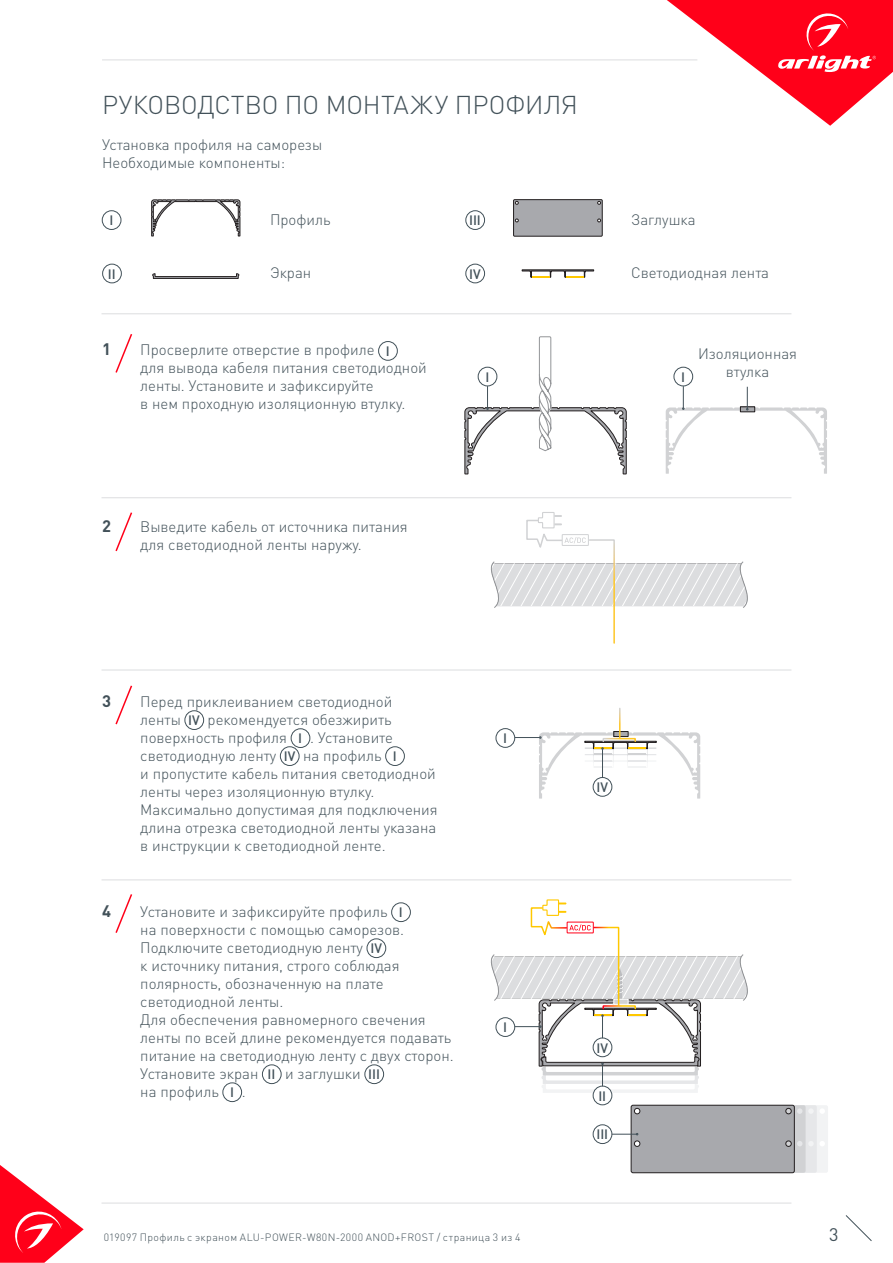
<style>
.page{position:relative;width:893px;height:1263px;background:#fff}
.page>*{position:absolute;margin:0;border:0;box-sizing:border-box;transform-origin:0 0}
.t1{font:300 25.5px "DIN Pro";letter-spacing:-.005em;color:#425159}
.t2{font:18px "DIN Pro";color:#425159}
.t3{font:700 16.5px "DIN Pro";color:#425159}
.t4{font:300 15px/18px "DIN Pro";color:#425159}
.t5{font:500 13.5px "DIN Pro";color:#425159}
.t6{font:300 10.5px "DIN Pro";letter-spacing:.04em;color:#425159}
</style>
<div class="page">
<svg style="left:0;top:1165px;width:84px;height:98px"></svg>
<svg style="left:845px;top:1215px;width:27px;height:26px"></svg>
<svg style="left:667px;top:0;width:226px;height:126px"></svg>
<hr style="left:102px;top:60px;width:595px;height:1px;background:#dcdddf">
<svg style="left:513px;top:199px;width:90px;height:38px;background:#9e9ea2"></svg>
<svg style="left:522px;top:269px;width:72px;height:9px"></svg>
<hr style="left:102px;top:313px;width:689px;height:1px;background:#dcdddf">
<hr style="left:102px;top:670px;width:689px;height:1px;background:#dcdddf">
<hr style="left:102px;top:879px;width:689px;height:1px;background:#dcdddf">
<hr style="left:102px;top:497px;width:689px;height:1px;background:#dcdddf">
<hr style="left:102px;top:1203px;width:689px;height:1px;background:#dcdddf">
<div style="left:185px;top:710px;width:19px;height:20px;border:1px solid #425159;border-radius:50%"></div>
<div style="left:291px;top:728px;width:19px;height:20px;border:1px solid #425159;border-radius:50%"></div>
<div style="left:280px;top:746px;width:19px;height:20px;border:1px solid #425159;border-radius:50%"></div>
<div style="left:385px;top:746px;width:20px;height:20px;border:1px solid #425159;border-radius:50%"></div>
<svg style="left:490px;top:512px;width:258px;height:132px"></svg>
<svg style="left:115px;top:512px;width:18px;height:40px"></svg>
<svg style="left:115px;top:685px;width:18px;height:40px"></svg>
<div style="left:102px;top:211px;width:19px;height:19px;border:1px solid #425159;border-radius:50%"></div>
<div style="left:102px;top:264px;width:20px;height:19px;border:1px solid #425159;border-radius:50%"></div>
<div style="left:466px;top:211px;width:19px;height:19px;border:1px solid #425159;border-radius:50%"></div>
<div style="left:466px;top:264px;width:19px;height:19px;border:1px solid #425159;border-radius:50%"></div>
<div style="left:614px;top:731px;width:14px;height:6px;border:1px solid #231f20"></div>
<div style="left:674px;top:367px;width:19px;height:19px;border:1px solid #425159;border-radius:50%"></div>
<svg style="left:666px;top:386px;width:161px;height:88px"></svg>
<hr style="left:619px;top:708px;width:2px;height:30px;background:#fff">
<div style="left:496px;top:728px;width:19px;height:19px;border:1px solid #425159;border-radius:50%"></div>
<svg style="left:515px;top:732px;width:185px;height:66px"></svg>
<svg style="left:612px;top:1105px;width:216px;height:68px;background:#b5b6b9"></svg>
<div style="left:391px;top:903px;width:20px;height:19px;border:1px solid #425159;border-radius:50%"></div>
<div style="left:367px;top:939px;width:19px;height:19px;border:1px solid #425159;border-radius:50%"></div>
<div style="left:262px;top:1065px;width:19px;height:19px;border:1px solid #425159;border-radius:50%"></div>
<div style="left:365px;top:1065px;width:19px;height:19px;border:1px solid #425159;border-radius:50%"></div>
<div style="left:223px;top:1083px;width:19px;height:19px;border:1px solid #425159;border-radius:50%"></div>
<svg style="left:115px;top:894px;width:18px;height:39px"></svg>
<div style="left:378px;top:341px;width:20px;height:19px;border:1px solid #425159;border-radius:50%"></div>
<svg style="left:115px;top:334px;width:18px;height:39px"></svg>
<svg style="left:152px;top:273px;width:87px;height:6px"></svg>
<svg style="left:151px;top:199px;width:89px;height:37px"></svg>
<svg style="left:464px;top:336px;width:163px;height:138px"></svg>
<div style="left:593px;top:1086px;width:19px;height:19px;border:1px solid #425159;border-radius:50%"></div>
<div style="left:593px;top:1124px;width:19px;height:20px;border:1px solid #425159;border-radius:50%"></div>
<svg style="left:490px;top:899px;width:258px;height:194px"></svg>
<p class="t1" style="left:102px;top:87px;width:477px">РУКОВОДСТВО ПО МОНТАЖУ ПРОФИЛЯ</p>
<p class="t4" style="left:102px;top:134px;width:222px">Установка профиля на саморезы</p>
<p class="t4" style="left:102px;top:152px;width:185px">Необходимые компоненты:</p>
<p class="t5" style="left:109px;top:211px;width:5px">I</p>
<p class="t5" style="left:108px;top:265px;width:9px">II</p>
<p class="t4" style="left:631px;top:210px;width:66px">Заглушка</p>
<p class="t4" style="left:270px;top:210px;width:62px">Профиль</p>
<p class="t4" style="left:270px;top:263px;width:43px">Экран</p>
<p class="t4" style="left:631px;top:263px;width:140px">Cветодиодная лента</p>
<p class="t5" style="left:469px;top:211px;width:13px">III</p>
<p class="t5" style="left:469px;top:265px;width:13px">IV</p>
<p class="t3" style="left:102px;top:338px;width:10px">1</p>
<p class="t4" style="left:140px;top:340px;width:236px">Просверлите отверстие в профиле</p>
<p class="t5" style="left:386px;top:342px;width:5px">I</p>
<p class="t4" style="left:140px;top:358px;width:288px">для вывода кабеля питания светодиодной ленты. Установите и зафиксируйте<br>в нем проходную изоляционную втулку.</p>
<p class="t3" style="left:102px;top:515px;width:10px">2</p>
<p class="t4" style="left:140px;top:517px;width:269px">Выведите кабель от источника питания для светодиодной ленты наружу.</p>
<p class="t5" style="left:485px;top:368px;width:5px">I</p>
<p class="t5" style="left:681px;top:368px;width:5px">I</p>
<p class="t4" style="left:698px;top:344px;width:101px">Изоляционная</p>
<p class="t4" style="left:726px;top:362px;width:45px">втулка</p>
<p class="t3" style="left:102px;top:689px;width:10px">3</p>
<p class="t4" style="left:140px;top:691px;width:254px">Перед приклеиванием светодиодной ленты</p>
<p class="t4" style="left:140px;top:709px;width:253px;text-indent:67px">рекомендуется обезжирить поверхность профиля</p>
<p class="t5" style="left:188px;top:711px;width:13px">IV</p>
<p class="t5" style="left:298px;top:729px;width:5px">I</p>
<p class="t4" style="left:310px;top:727px;width:85px">. Установите</p>
<p class="t4" style="left:140px;top:745px;width:138px">светодиодную ленту</p>
<p class="t5" style="left:284px;top:747px;width:13px">IV</p>
<p class="t4" style="left:303px;top:745px;width:80px">на профиль</p>
<p class="t5" style="left:393px;top:747px;width:5px">I</p>
<p class="t4" style="left:140px;top:763px;width:299px">и пропустите кабель питания светодиодной ленты через изоляционную втулку.<br>Максимально допустимая для подключения длина отрезка светодиодной ленты указана в инструкции к светодиодной ленте.</p>
<p class="t3" style="left:102px;top:899px;width:10px">4</p>
<p class="t4" style="left:140px;top:902px;width:249px">Установите и зафиксируйте профиль</p>
<p class="t5" style="left:399px;top:903px;width:5px">I</p>
<p class="t4" style="left:140px;top:920px;width:265px">на поверхности с помощью саморезов.<br>Подключите светодиодную ленту</p>
<p class="t5" style="left:370px;top:939px;width:13px">IV</p>
<p class="t4" style="left:140px;top:956px;width:315px">к источнику питания, строго соблюдая полярность, обозначенную на плате светодиодной ленты.<br>Для обеспечения равномерного свечения ленты по всей длине рекомендуется подавать питание на светодиодную ленту с двух сторон.<br>Установите экран</p>
<p class="t5" style="left:268px;top:1065px;width:9px">II</p>
<p class="t4" style="left:285px;top:1064px;width:77px">и заглушки</p>
<p class="t5" style="left:368px;top:1065px;width:13px">III</p>
<p class="t4" style="left:140px;top:1082px;width:80px">на профиль</p>
<p class="t5" style="left:230px;top:1083px;width:5px">I</p>
<p class="t4" style="left:242px;top:1082px;width:5px">.</p>
<p class="t5" style="left:503px;top:729px;width:5px">I</p>
<p class="t5" style="left:503px;top:1018px;width:5px">I</p>
<p class="t5" style="left:596px;top:778px;width:13px">IV</p>
<p class="t5" style="left:596px;top:1038px;width:13px">IV</p>
<p class="t5" style="left:598px;top:1086px;width:9px">II</p>
<p class="t5" style="left:596px;top:1125px;width:13px">III</p>
<p class="t6" style="left:104px;top:1230px;width:418px">019097 Профиль с экраном ALU-POWER-W80N-2000 ANOD+FROST / страница 3 из 4</p>
<p class="t2" style="left:829px;top:1222px;width:11px">3</p>
</div>
